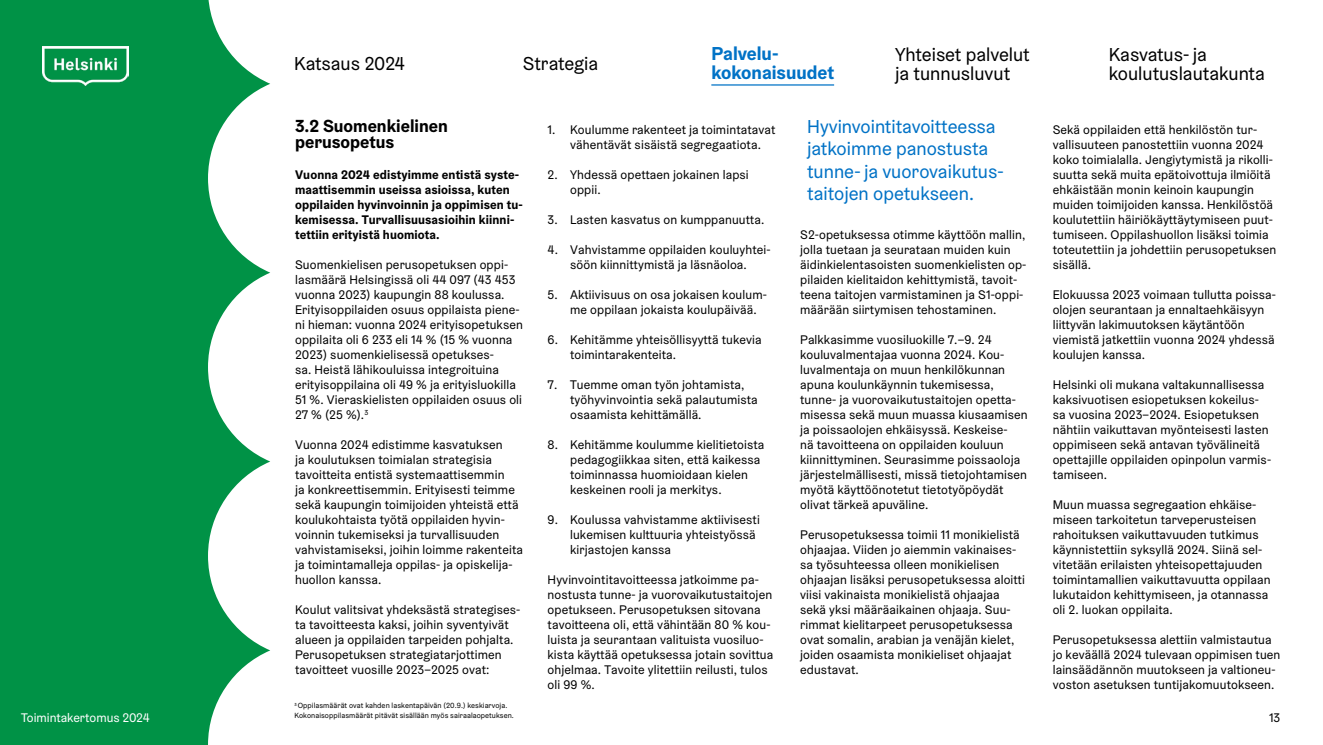
<style>
.page{position:relative;width:1323px;height:745px;background:#fff}
.page>*{position:absolute;margin:0;border:0;box-sizing:border-box;transform-origin:0 0}
.t1{font:18.75px/22.5px "Helsinki Grotesk";color:#0072c6}
.t2{font:18.75px/18.8px "Helsinki Grotesk";color:#000}
.t3{font:700 18.75px/18.8px "Helsinki Grotesk";color:#0072c6}
.t4{font:700 17.5px/16.2px "Helsinki Grotesk";color:#000}
.Leipis{font:12.5px/15px "Helsinki Grotesk";letter-spacing:.01em;color:#000}
.Leipis_bold{font:700 12.5px/15px "Helsinki Grotesk";letter-spacing:.01em;color:#000}
.t5{font:12.5px "Helsinki Grotesk";color:#fff}
.asterix{font:7.5px/10px "Helsinki Grotesk";letter-spacing:.01em;color:#000}
</style>
<div class="page">
<svg style="left:0;top:0;width:270px;height:744px;fill:#009246"></svg>
<img style="left:43px;top:46px;width:85px;height:40px">
<hr style="left:711px;top:84px;width:123px;height:1px;background:#0072c6">
<h1 class="t2" style="left:294px;top:54px;width:112px">Katsaus 2024</h1>
<h1 class="t3" style="left:711px;top:44px;width:124px">Palvelu&shy;kokonaisuudet</h1>
<h1 class="t2" style="left:523px;top:54px;width:77px">Strategia</h1>
<h1 class="t2" style="left:895px;top:45px;width:136px">Yhteiset palvelut ja tunnusluvut</h1>
<h1 class="t2" style="left:1109px;top:45px;width:158px">Kasvatus- ja koulutuslautakunta</h1>
<h2 class="t4" style="left:295px;top:117px;width:154px">3.2 Suomenkielinen perusopetus</h2>
<p class="Leipis_bold" style="left:295px;top:167px;width:229px">Vuonna 2024 edistyimme entistä syste&shy;maattisemmin useissa asioissa, kuten oppilaiden hyvinvoinnin ja oppimisen tu&shy;kemisessa. Turvallisuusasioihin kiinni&shy;tettiin erityistä huomiota.</p>
<p class="Leipis" style="left:295px;top:257px;width:229px">Suomenkielisen perusopetuksen oppi&shy;lasmäärä Helsingissä oli 44 097 (43 453 vuonna 2023) kaupungin 88 koulussa.<br>Erityisoppilaiden osuus oppilaista piene&shy;ni hieman: vuonna 2024 erityisopetuksen oppilaita oli 6 233 eli 14 % (15 % vuonna 2023) suomenkielisessä opetukses-<br>sa. Heistä lähikouluissa integroituina erityisoppilaina oli 49 % ja erityisluokilla 51 %. Vieraskielisten oppilaiden osuus oli 27 % (25 %).<sup>3</sup></p>
<p class="Leipis" style="left:295px;top:437px;width:229px">Vuonna 2024 edistimme kasvatuksen<br>ja koulutuksen toimialan strategisia tavoitteita entistä systemaattisemmin<br>ja konkreettisemmin. Erityisesti teimme sekä kaupungin toimijoiden yhteistä että koulukohtaista työtä oppilaiden hyvin&shy;voinnin tukemiseksi ja turvallisuuden vahvistamiseksi, joihin loimme rakenteita ja toimintamalleja oppilas- ja opiskelija&shy;huollon kanssa.</p>
<p class="Leipis" style="left:295px;top:602px;width:227px">Koulut valitsivat yhdeksästä strategises&shy;ta tavoitteesta kaksi, joihin syventyivät alueen ja oppilaiden tarpeiden pohjalta.<br>Perusopetuksen strategiatarjottimen tavoitteet vuosille 2023–2025 ovat:</p>
<p class="asterix" style="left:294px;top:700px;width:221px"><sup>3</sup> Oppilasmäärät ovat kahden laskentapäivän (20.9.) keskiarvoja.<br>Kokonaisoppilasmäärät pitävät sisällään myös sairaalaopetuksen.</p>
<h1 class="t1" style="left:807px;top:114px;width:198px">Hyvinvointitavoitteessa jatkoimme panostusta tunne- ja vuorovaikutus&shy;taitojen opetukseen.</h1>
<p class="Leipis" style="left:570px;top:122px;width:207px;text-indent:-22px">1. Koulumme rakenteet ja toimintatavat vähentävät sisäistä segregaatiota.</p>
<p class="Leipis" style="left:570px;top:167px;width:180px;text-indent:-22px">2. Yhdessä opettaen jokainen lapsi oppii.</p>
<p class="Leipis" style="left:548px;top:212px;width:218px">3. Lasten kasvatus on kumppanuutta.</p>
<p class="Leipis" style="left:548px;top:242px;width:225px;text-align:center">4. Vahvistamme oppilaiden kouluyhtei&shy;söön kiinnittymistä ja läsnäoloa.</p>
<p class="Leipis" style="left:570px;top:287px;width:198px;text-indent:-22px">5. Aktiivisuus on osa jokaisen koulum&shy;me oppilaan jokaista koulupäivää.</p>
<p class="Leipis" style="left:570px;top:332px;width:193px;text-indent:-22px">6. Kehitämme yhteisöllisyyttä tukevia toimintarakenteita.</p>
<p class="Leipis" style="left:570px;top:377px;width:189px;text-indent:-22px">7. Tuemme oman työn johtamista, työhyvinvointia sekä palautumista osaamista kehittämällä.</p>
<p class="Leipis" style="left:570px;top:437px;width:196px;text-indent:-22px">8. Kehitämme koulumme kielitietoista pedagogiikkaa siten, että kaikessa toiminnassa huomioidaan kielen keskeinen rooli ja merkitys.</p>
<p class="Leipis" style="left:570px;top:512px;width:191px;text-indent:-22px">9. Koulussa vahvistamme aktiivisesti lukemisen kulttuuria yhteistyössä kirjastojen kanssa</p>
<p class="Leipis" style="left:548px;top:572px;width:227px">Hyvinvointitavoitteessa jatkoimme pa&shy;nostusta tunne- ja vuorovaikutustaitojen opetukseen. Perusopetuksen sitovana tavoitteena oli, että vähintään 80 % kou&shy;luista ja seurantaan valituista vuosiluo&shy;kista käyttää opetuksessa jotain sovittua ohjelmaa. Tavoite ylitettiin reilusti, tulos oli 99 %.</p>
<p class="Leipis" style="left:1053px;top:122px;width:225px">Sekä oppilaiden että henkilöstön tur&shy;vallisuuteen panostettiin vuonna 2024 koko toimialalla. Jengiytymistä ja rikolli&shy;suutta sekä muita epätoivottuja ilmiöitä ehkäistään monin keinoin kaupungin muiden toimijoiden kanssa. Henkilöstöä koulutettiin häiriökäyttäytymiseen puut&shy;tumiseen. Oppilashuollon lisäksi toimia toteutettiin ja johdettiin perusopetuksen sisällä.</p>
<p class="Leipis" style="left:1053px;top:287px;width:225px">Elokuussa 2023 voimaan tullutta poissa&shy;olojen seurantaan ja ennaltaehkäisyyn liittyvän lakimuutoksen käytäntöön viemistä jatkettiin vuonna 2024 yhdessä koulujen kanssa.</p>
<p class="Leipis" style="left:1053px;top:377px;width:220px">Helsinki oli mukana valtakunnallisessa kaksivuotisen esiopetuksen kokeilus&shy;sa vuosina 2023–2024. Esiopetuksen nähtiin vaikuttavan myönteisesti lasten oppimiseen sekä antavan työvälineitä opettajille oppilaiden opinpolun varmis&shy;tamiseen.</p>
<p class="Leipis" style="left:1053px;top:497px;width:219px">Muun muassa segregaation ehkäise&shy;miseen tarkoitetun tarveperusteisen rahoituksen vaikuttavuuden tutkimus käynnistettiin syksyllä 2024. Siinä sel&shy;vitetään erilaisten yhteisopettajuuden toimintamallien vaikuttavuutta oppilaan lukutaidon kehittymiseen, ja otannassa oli 2. luokan oppilaita.</p>
<p class="Leipis" style="left:1053px;top:632px;width:229px">Perusopetuksessa alettiin valmistautua jo keväällä 2024 tulevaan oppimisen tuen lainsäädännön muutokseen ja valtioneu&shy;voston asetuksen tuntijakomuutokseen.</p>
<p class="Leipis" style="left:800px;top:227px;width:228px">S2-opetuksessa otimme käyttöön mallin, jolla tuetaan ja seurataan muiden kuin äidinkielentasoisten suomenkielisten op&shy;pilaiden kielitaidon kehittymistä, tavoit&shy;teena taitojen varmistaminen ja S1-oppi&shy;määrään siirtymisen tehostaminen.</p>
<p class="Leipis" style="left:800px;top:332px;width:229px">Palkkasimme vuosiluokille 7.–9. 24 kouluvalmentajaa vuonna 2024. Kou&shy;luvalmentaja on muun henkilökunnan apuna koulunkäynnin tukemisessa, tunne- ja vuorovaikutustaitojen opetta&shy;misessa sekä muun muassa kiusaamisen ja poissaolojen ehkäisyssä. Keskeise-<br>nä tavoitteena on oppilaiden kouluun kiinnittyminen. Seurasimme poissaoloja järjestelmällisesti, missä tietojohtamisen myötä käyttöönotetut tietotyöpöydät olivat tärkeä apuväline.</p>
<p class="Leipis" style="left:800px;top:527px;width:226px">Perusopetuksessa toimii 11 monikielistä ohjaajaa. Viiden jo aiemmin vakinaises&shy;sa työsuhteessa olleen monikielisen ohjaajan lisäksi perusopetuksessa aloitti viisi vakinaista monikielistä ohjaajaa sekä yksi määräaikainen ohjaaja. Suu&shy;rimmat kielitarpeet perusopetuksessa ovat somalin, arabian ja venäjän kielet, joiden osaamista monikieliset ohjaajat edustavat.</p>
<p class="t5" style="left:21px;top:709px;width:130px">Toimintakertomus 2024</p>
<p class="Leipis" style="left:1269px;top:710px;width:13px">13</p>
</div>
